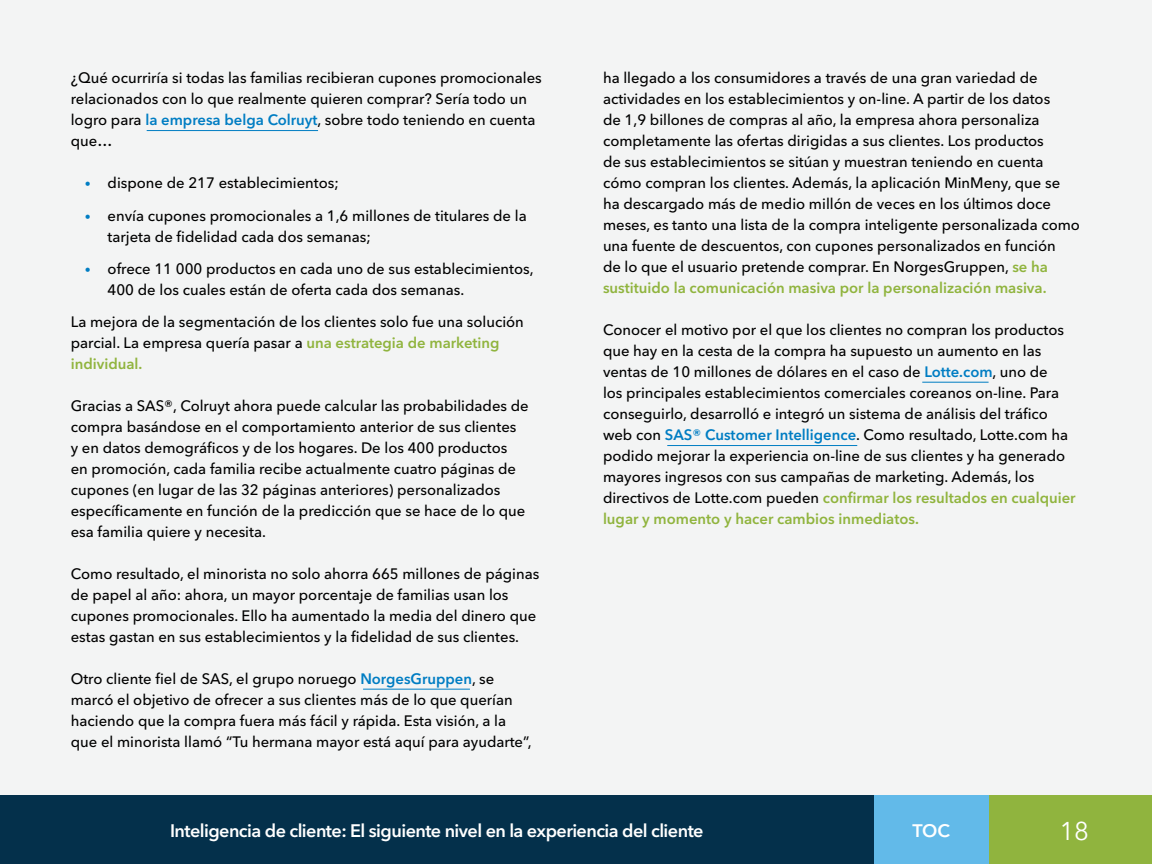
<style>
.page{position:relative;width:1152px;height:864px;background:#f3f4f4}
.page>*{position:absolute;margin:0;border:0;box-sizing:border-box;transform-origin:0 0}
.t1{font:25.6px "Avenir Next W1 G";color:#fff}
.t2{font:600 18px "Avenir Next W1 G";letter-spacing:-.03em;color:#fff}
.t3{font:500 15px/21px "Avenir Next W1 G";color:#000}
.s1{font-weight:600;color:#007dc3}
.s2{font-size:12px;color:#007dc3}
.s3{font-weight:600;color:#90b43e}
</style>
<div class="page">
<div style="left:989px;top:796px;width:163px;height:68px;background:#90b43e"></div>
<div style="left:0;top:796px;width:874px;height:68px;background:#04304b"></div>
<div style="left:874px;top:796px;width:115px;height:68px;background:#62bae9"></div>
<hr style="left:363px;top:689px;width:107px;height:1px;background:#007dc3">
<hr style="left:922px;top:382px;width:67px;height:1px;background:#007dc3">
<hr style="left:667px;top:445px;width:190px;height:1px;background:#007dc3">
<hr style="left:147px;top:130px;width:171px;height:1px;background:#007dc3">
<p class="t3" style="left:71px;top:68px;width:473px">¿Qué ocurriría si todas las familias recibieran cupones promocionales relacionados con lo que realmente quieren comprar? Sería todo un logro para <span class="s1">la empresa belga Colruyt</span>, sobre todo teniendo en cuenta que…</p>
<p class="t3" style="left:85px;top:173px;width:255px"><span class="s2">•</span> dispone de 217 establecimientos;</p>
<p class="t3" style="left:108px;top:205px;width:421px;text-indent:-23px"><span class="s2">•</span> envía cupones promocionales a 1,6 millones de titulares de la tarjeta de fidelidad cada dos semanas;</p>
<p class="t3" style="left:108px;top:258px;width:427px;text-indent:-23px"><span class="s2">•</span> ofrece 11 000 productos en cada uno de sus establecimientos,<br>400 de los cuales están de oferta cada dos semanas.</p>
<p class="t3" style="left:71px;top:312px;width:455px">La mejora de la segmentación de los clientes solo fue una solución parcial. La empresa quería pasar a <span class="s3">una estrategia de marketing individual.</span></p>
<p class="t3" style="left:71px;top:396px;width:460px">Gracias a SAS®, Colruyt ahora puede calcular las probabilidades de compra basándose en el comportamiento anterior de sus clientes<br>y en datos demográficos y de los hogares. De los 400 productos<br>en promoción, cada familia recibe actualmente cuatro páginas de cupones (en lugar de las 32 páginas anteriores) personalizados específicamente en función de la predicción que se hace de lo que esa familia quiere y necesita.</p>
<p class="t3" style="left:71px;top:564px;width:470px">Como resultado, el minorista no solo ahorra 665 millones de páginas de papel al año: ahora, un mayor porcentaje de familias usan los cupones promocionales. Ello ha aumentado la media del dinero que estas gastan en sus establecimientos y la fidelidad de sus clientes.</p>
<p class="t3" style="left:71px;top:669px;width:462px">Otro cliente fiel de SAS, el grupo noruego <span class="s1">NorgesGruppen</span>, se marcó el objetivo de ofrecer a sus clientes más de lo que querían haciendo que la compra fuera más fácil y rápida. Esta visión, a la que el minorista llamó “Tu hermana mayor está aquí para ayudarte”,</p>
<p class="t3" style="left:603px;top:68px;width:479px">ha llegado a los consumidores a través de una gran variedad de actividades en los establecimientos y on-line. A partir de los datos<br>de 1,9 billones de compras al año, la empresa ahora personaliza completamente las ofertas dirigidas a sus clientes. Los productos<br>de sus establecimientos se sitúan y muestran teniendo en cuenta cómo compran los clientes. Además, la aplicación MinMeny, que se ha descargado más de medio millón de veces en los últimos doce meses, es tanto una lista de la compra inteligente personalizada como una fuente de descuentos, con cupones personalizados en función<br>de lo que el usuario pretende comprar. En NorgesGruppen, <span class="s3">se ha sustituido la comunicación masiva por la personalización masiva.</span></p>
<p class="t3" style="left:603px;top:320px;width:474px">Conocer el motivo por el que los clientes no compran los productos que hay en la cesta de la compra ha supuesto un aumento en las ventas de 10 millones de dólares en el caso de <span class="s1">Lotte.com</span>, uno de<br>los principales establecimientos comerciales coreanos on-line. Para conseguirlo, desarrolló e integró un sistema de análisis del tráfico web con <span class="s1">SAS® Customer Intelligence</span>. Como resultado, Lotte.com ha podido mejorar la experiencia on-line de sus clientes y ha generado mayores ingresos con sus campañas de marketing. Además, los directivos de Lotte.com pueden <span class="s3">confirmar los resultados en cualquier lugar y momento y hacer cambios inmediatos.</span></p>
<p class="t2" style="left:170px;top:820px;width:535px">Inteligencia de cliente: El siguiente nivel en la experiencia del cliente</p>
<p class="t2" style="left:913px;top:819px;width:39px">TOC</p>
<h1 class="t1" style="left:1059px;top:816px;width:31px">18</h1>
</div>
